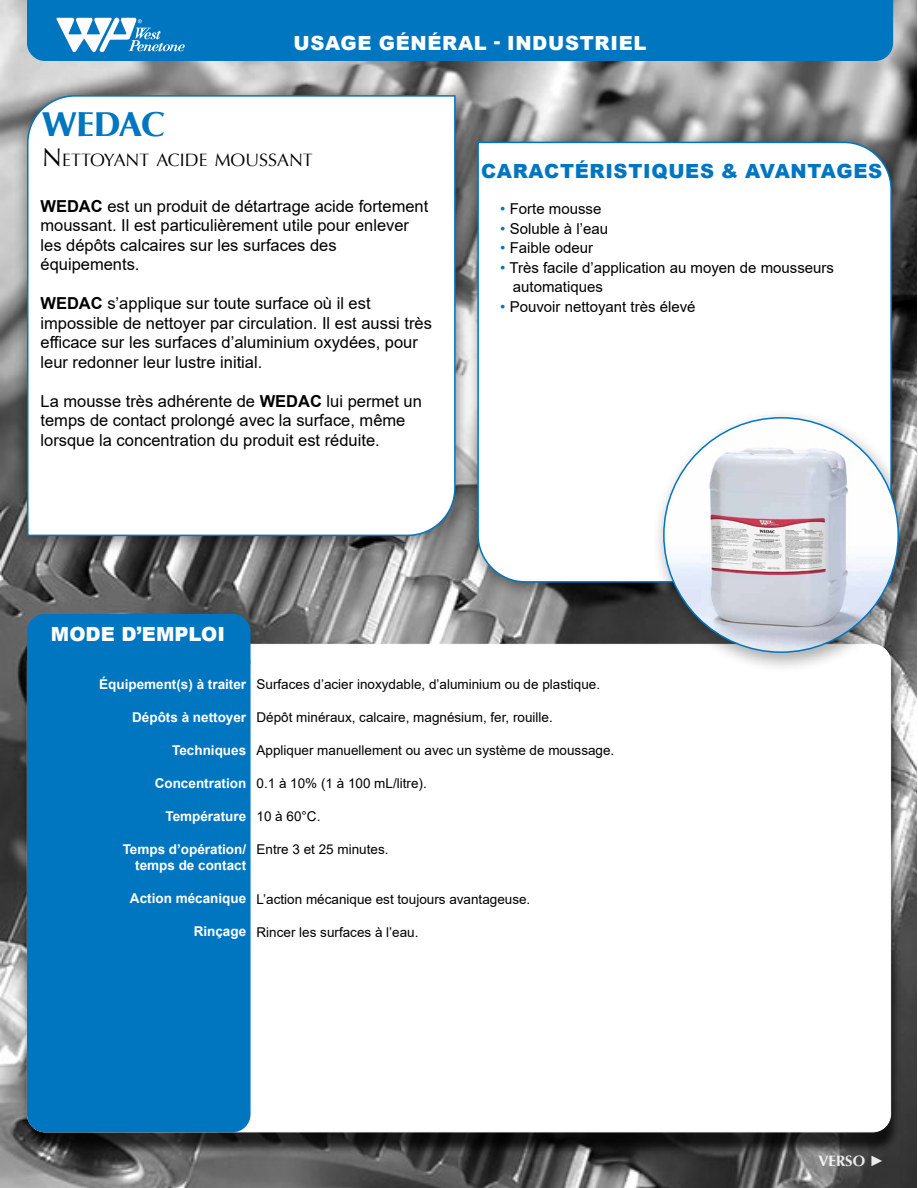
<style>
.page{position:relative;width:918px;height:1188px;background:#fff}
.page>*{position:absolute;margin:0;border:0;box-sizing:border-box;transform-origin:0 0}
.t1{font:900 34.5px "Optima LT Pro";letter-spacing:-.025em;color:#0076c0}
.t2{font:900 19.5px "Arial";letter-spacing:.035em;color:#0076c0}
.t3{font:900 19.5px "Arial";letter-spacing:.035em;color:#fff}
.t4{font:900 19.5px "Arial";color:#fff}
.t5{font:17.85px "Optima LT Pro";color:#000}
.t6{font:16.5px/19.5px "Arial";color:#000}
.t7{font:15px/19.5px "Arial";color:#000}
.t8{font:700 15px "Optima LT Pro";color:#fff}
.t9{font:13.5px "Arial";color:#000}
.t10{font:700 13.5px/16.5px "Arial";color:#fff;text-align:right}
.s1{font-size:25.5px}
.s2{font-weight:700}
.s3{color:#0076c0}
.s4{font-family:"Arial"}
</style>
<div class="page">
<img style="left:0;top:0;width:917px;height:1188px">
<div style="left:27px;top:0;width:866px;height:61px;background:#0076c0"></div>
<svg style="left:56px;top:16px;width:129px;height:36px"></svg>
<div style="left:21px;top:650px;width:880px;height:505px;background:#000;opacity:.75"></div>
<div style="left:27px;top:644px;width:864px;height:488px;background:#fff;border-radius:18px"></div>
<div style="left:27px;top:646px;width:224px;height:486px;background:#0076c0;border-radius:18px"></div>
<div style="left:27px;top:614px;width:224px;height:65px;background:#0076c0;border-radius:18px"></div>
<div style="left:13px;top:83px;width:459px;height:471px;background:#000;opacity:.5"></div>
<svg style="left:26px;top:94px;width:430px;height:443px"></svg>
<div style="left:465px;top:129px;width:445px;height:471px;background:#000;opacity:.5"></div>
<svg style="left:477px;top:141px;width:416px;height:442px"></svg>
<div style="left:652px;top:408px;width:265px;height:265px;background:#000;opacity:.33"></div>
<img style="left:664px;top:418px;width:234px;height:234px;border-radius:117px">
<p class="t3" style="left:293px;top:28px;width:355px">USAGE GÉNÉRAL - INDUSTRIEL</p>
<h1 class="t1" style="left:42px;top:102px;width:125px">WEDAC</h1>
<p class="t5" style="left:42px;top:149px;width:272px"><span class="s1">N</span>ETTOYANT ACIDE MOUSSANT</p>
<p class="t6" style="left:40px;top:196px;width:389px"><span class="s2">WEDAC</span> est un produit de détartrage acide fortement moussant. Il est particulièrement utile pour enlever les dépôts calcaires sur les surfaces des équipements.</p>
<p class="t6" style="left:40px;top:293px;width:393px"><span class="s2">WEDAC</span> s’applique sur toute surface où il est impossible de nettoyer par circulation. Il est aussi très efficace sur les surfaces d’aluminium oxydées, pour leur redonner leur lustre initial.</p>
<p class="t6" style="left:40px;top:391px;width:383px">La mousse très adhérente de <span class="s2">WEDAC</span> lui permet un temps de contact prolongé avec la surface, même lorsque la concentration du produit est réduite.</p>
<p class="t2" style="left:481px;top:157px;width:403px">CARACTÉRISTIQUES &amp; AVANTAGES</p>
<p class="t7" style="left:500px;top:199px;width:103px"><span class="s3">•</span> Forte mousse</p>
<p class="t7" style="left:500px;top:219px;width:109px"><span class="s3">•</span> Soluble à l’eau</p>
<p class="t7" style="left:500px;top:238px;width:94px"><span class="s3">•</span> Faible odeur</p>
<p class="t7" style="left:513px;top:258px;width:323px;text-indent:-13px"><span class="s3">•</span> Très facile d’application au moyen de mousseurs automatiques</p>
<p class="t7" style="left:500px;top:297px;width:197px"><span class="s3">•</span> Pouvoir nettoyant très élevé</p>
<p class="t4" style="left:51px;top:620px;width:176px">MODE D’EMPLOI</p>
<p class="t10" style="left:99px;top:676px;width:149px">Équipement(s) à traiter</p>
<p class="t10" style="left:132px;top:709px;width:116px">Dépôts à nettoyer</p>
<p class="t10" style="left:172px;top:742px;width:76px">Techniques</p>
<p class="t10" style="left:155px;top:775px;width:93px">Concentration</p>
<p class="t10" style="left:165px;top:808px;width:82px">Température</p>
<p class="t10" style="left:123px;top:841px;width:125px">Temps d’opération/ temps de contact</p>
<p class="t10" style="left:130px;top:890px;width:118px">Action mécanique</p>
<p class="t10" style="left:194px;top:923px;width:54px">Rinçage</p>
<p class="t9" style="left:256px;top:675px;width:345px">Surfaces d’acier inoxydable, d’aluminium ou de plastique.</p>
<p class="t9" style="left:256px;top:708px;width:298px">Dépôt minéraux, calcaire, magnésium, fer, rouille.</p>
<p class="t9" style="left:256px;top:741px;width:359px">Appliquer manuellement ou avec un système de moussage.</p>
<p class="t9" style="left:256px;top:774px;width:172px">0.1 à 10% (1 à 100 mL/litre).</p>
<p class="t9" style="left:256px;top:807px;width:65px">10 à 60°C.</p>
<p class="t9" style="left:256px;top:840px;width:134px">Entre 3 et 25 minutes.</p>
<p class="t9" style="left:256px;top:890px;width:275px">L’action mécanique est toujours avantageuse.</p>
<p class="t9" style="left:256px;top:923px;width:164px">Rincer les surfaces à l’eau.</p>
<p class="t8" style="left:819px;top:1151px;width:67px">VERSO <span class="s4">►</span></p>
</div>
